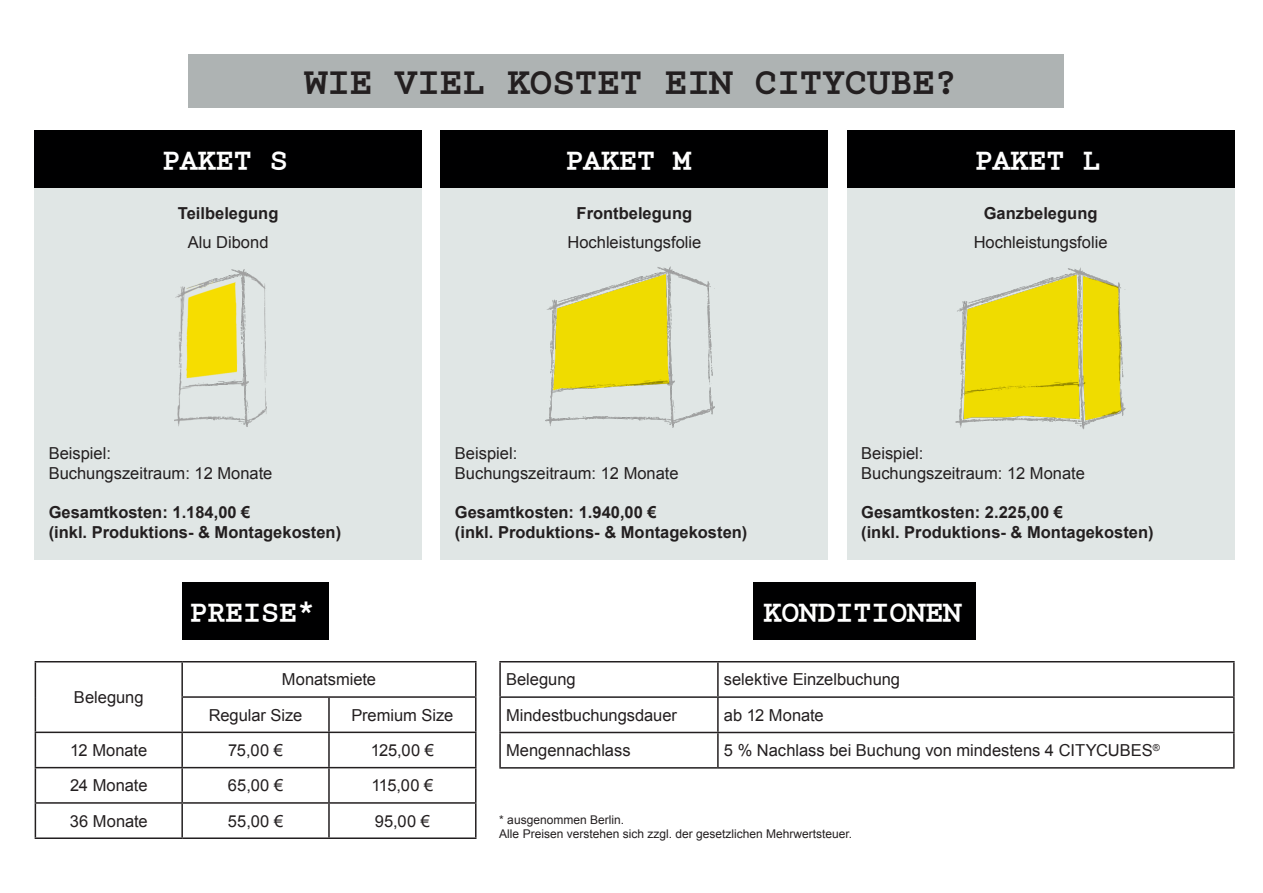
<style>
.page{position:relative;width:1263px;height:893px;background:#fff}
.page>*{position:absolute;margin:0;border:0;box-sizing:border-box;transform-origin:0 0}
.t1{font:800 37.5px "Electrica";color:#231f20}
.t2{font:800 30px "Electrica";color:#fff}
.t3{font:16.5px "Arial";color:#231f20}
.t4{font:700 16.5px/19.8px "Arial";color:#231f20}
.t5{font:12px/14.4px "Arial";color:#231f20}
</style>
<div class="page">
<div style="left:188px;top:54px;width:875px;height:53px;background:#aeb3b3"></div>
<div style="left:35px;top:130px;width:387px;height:430px;background:#e0e6e5"></div>
<div style="left:441px;top:130px;width:387px;height:430px;background:#e0e6e5"></div>
<div style="left:847px;top:130px;width:387px;height:430px;background:#e0e6e5"></div>
<div style="left:35px;top:130px;width:387px;height:58px;background:#000001"></div>
<div style="left:441px;top:130px;width:387px;height:58px;background:#000001"></div>
<div style="left:847px;top:130px;width:387px;height:58px;background:#000001"></div>
<hr style="left:499px;top:661px;width:219px;height:1px;background:#231f20">
<hr style="left:499px;top:662px;width:2px;height:34px;background:#231f20">
<hr style="left:499px;top:696px;width:219px;height:2px;background:#231f20">
<hr style="left:499px;top:698px;width:2px;height:34px;background:#231f20">
<hr style="left:499px;top:732px;width:219px;height:1px;background:#231f20">
<hr style="left:499px;top:733px;width:2px;height:34px;background:#231f20">
<hr style="left:499px;top:767px;width:219px;height:2px;background:#231f20">
<hr style="left:718px;top:661px;width:516px;height:1px;background:#231f20">
<hr style="left:717px;top:662px;width:2px;height:34px;background:#231f20">
<hr style="left:1233px;top:662px;width:1px;height:34px;background:#231f20">
<hr style="left:718px;top:696px;width:516px;height:2px;background:#231f20">
<hr style="left:717px;top:698px;width:2px;height:34px;background:#231f20">
<hr style="left:1233px;top:698px;width:1px;height:34px;background:#231f20">
<hr style="left:718px;top:732px;width:516px;height:1px;background:#231f20">
<hr style="left:717px;top:733px;width:2px;height:34px;background:#231f20">
<hr style="left:1233px;top:733px;width:1px;height:34px;background:#231f20">
<hr style="left:718px;top:767px;width:516px;height:2px;background:#231f20">
<hr style="left:35px;top:661px;width:147px;height:1px;background:#231f20">
<hr style="left:35px;top:662px;width:1px;height:35px;background:#231f20">
<hr style="left:35px;top:697px;width:1px;height:35px;background:#231f20">
<hr style="left:182px;top:661px;width:147px;height:1px;background:#231f20">
<hr style="left:181px;top:662px;width:2px;height:34px;background:#231f20">
<hr style="left:329px;top:661px;width:147px;height:1px;background:#231f20">
<hr style="left:475px;top:662px;width:1px;height:34px;background:#231f20">
<hr style="left:181px;top:696px;width:148px;height:2px;background:#231f20">
<hr style="left:181px;top:698px;width:2px;height:34px;background:#231f20">
<hr style="left:329px;top:696px;width:147px;height:2px;background:#231f20">
<hr style="left:328px;top:698px;width:2px;height:34px;background:#231f20">
<hr style="left:475px;top:698px;width:1px;height:34px;background:#231f20">
<hr style="left:35px;top:768px;width:1px;height:34px;background:#231f20">
<hr style="left:35px;top:732px;width:147px;height:1px;background:#231f20">
<hr style="left:35px;top:733px;width:1px;height:34px;background:#231f20">
<hr style="left:35px;top:767px;width:147px;height:1px;background:#231f20">
<hr style="left:182px;top:732px;width:147px;height:1px;background:#231f20">
<hr style="left:181px;top:733px;width:2px;height:34px;background:#231f20">
<hr style="left:182px;top:767px;width:147px;height:1px;background:#231f20">
<hr style="left:181px;top:768px;width:2px;height:34px;background:#231f20">
<hr style="left:35px;top:802px;width:147px;height:2px;background:#231f20">
<hr style="left:35px;top:804px;width:1px;height:33px;background:#231f20">
<hr style="left:35px;top:837px;width:147px;height:2px;background:#231f20">
<hr style="left:182px;top:802px;width:147px;height:2px;background:#231f20">
<hr style="left:181px;top:804px;width:2px;height:33px;background:#231f20">
<hr style="left:182px;top:837px;width:147px;height:2px;background:#231f20">
<hr style="left:328px;top:804px;width:2px;height:33px;background:#231f20">
<hr style="left:475px;top:804px;width:1px;height:33px;background:#231f20">
<hr style="left:329px;top:837px;width:147px;height:2px;background:#231f20">
<hr style="left:329px;top:732px;width:147px;height:1px;background:#231f20">
<hr style="left:328px;top:733px;width:2px;height:34px;background:#231f20">
<hr style="left:475px;top:733px;width:1px;height:34px;background:#231f20">
<hr style="left:329px;top:767px;width:147px;height:1px;background:#231f20">
<hr style="left:328px;top:768px;width:2px;height:34px;background:#231f20">
<hr style="left:475px;top:768px;width:1px;height:34px;background:#231f20">
<hr style="left:329px;top:802px;width:147px;height:2px;background:#231f20">
<div style="left:753px;top:582px;width:223px;height:58px;background:#000001"></div>
<div style="left:182px;top:582px;width:147px;height:58px;background:#000001"></div>
<img style="left:174px;top:269px;width:93px;height:158px">
<img style="left:545px;top:266px;width:170px;height:162px">
<img style="left:955px;top:267px;width:171px;height:162px">
<p class="t1" style="left:305px;top:62px;width:654px">WIE VIEL KOSTET EIN CITYCUBE?</p>
<p class="t2" style="left:162px;top:144px;width:127px">PAKET S</p>
<p class="t2" style="left:565px;top:144px;width:127px">PAKET M</p>
<p class="t2" style="left:974px;top:144px;width:127px">PAKET L</p>
<p class="t4" style="left:178px;top:204px;width:102px">Teilbelegung</p>
<p class="t3" style="left:188px;top:232px;width:82px">Alu Dibond</p>
<p class="t4" style="left:984px;top:204px;width:115px">Ganzbelegung</p>
<p class="t3" style="left:974px;top:232px;width:135px">Hochleistungsfolie</p>
<p class="t4" style="left:577px;top:204px;width:117px">Frontbelegung</p>
<p class="t3" style="left:567px;top:232px;width:135px">Hochleistungsfolie</p>
<p class="t3" style="left:49px;top:442px;width:64px">Beispiel:</p>
<p class="t3" style="left:49px;top:462px;width:225px">Buchungszeitraum: 12 Monate</p>
<p class="t4" style="left:49px;top:503px;width:294px">Gesamtkosten: 1.184,00 €<br>(inkl. Produktions- &amp; Montagekosten)</p>
<p class="t3" style="left:455px;top:442px;width:64px">Beispiel:</p>
<p class="t3" style="left:455px;top:462px;width:225px">Buchungszeitraum: 12 Monate</p>
<p class="t4" style="left:455px;top:503px;width:294px">Gesamtkosten: 1.940,00 €<br>(inkl. Produktions- &amp; Montagekosten)</p>
<p class="t3" style="left:861px;top:442px;width:64px">Beispiel:</p>
<p class="t3" style="left:861px;top:462px;width:225px">Buchungszeitraum: 12 Monate</p>
<p class="t4" style="left:861px;top:503px;width:294px">Gesamtkosten: 2.225,00 €<br>(inkl. Produktions- &amp; Montagekosten)</p>
<p class="t2" style="left:189px;top:596px;width:127px">PREISE*</p>
<p class="t2" style="left:764px;top:596px;width:199px">KONDITIONEN</p>
<p class="t3" style="left:74px;top:686px;width:71px">Belegung</p>
<p class="t3" style="left:282px;top:669px;width:96px">Monatsmiete</p>
<p class="t3" style="left:209px;top:704px;width:95px">Regular Size</p>
<p class="t3" style="left:351px;top:704px;width:104px">Premium Size</p>
<p class="t3" style="left:70px;top:739px;width:78px">12 Monate</p>
<p class="t3" style="left:228px;top:739px;width:56px">75,00 €</p>
<p class="t3" style="left:371px;top:739px;width:65px">125,00 €</p>
<p class="t3" style="left:70px;top:775px;width:79px">24 Monate</p>
<p class="t3" style="left:228px;top:775px;width:57px">65,00 €</p>
<p class="t3" style="left:371px;top:775px;width:64px">115,00 €</p>
<p class="t3" style="left:70px;top:810px;width:79px">36 Monate</p>
<p class="t3" style="left:228px;top:810px;width:57px">55,00 €</p>
<p class="t3" style="left:375px;top:810px;width:57px">95,00 €</p>
<p class="t3" style="left:506px;top:669px;width:71px">Belegung</p>
<p class="t3" style="left:724px;top:669px;width:178px">selektive Einzelbuchung</p>
<p class="t3" style="left:506px;top:704px;width:172px">Mindestbuchungsdauer</p>
<p class="t3" style="left:724px;top:704px;width:101px">ab 12 Monate</p>
<p class="t3" style="left:506px;top:740px;width:126px">Mengennachlass</p>
<p class="t3" style="left:724px;top:740px;width:438px">5 % Nachlass bei Buchung von mindestens 4 CITYCUBES<sup>®</sup></p>
<p class="t5" style="left:499px;top:812px;width:354px">* ausgenommen Berlin.<br>Alle Preisen verstehen sich zzgl. der gesetzlichen Mehrwertsteuer.</p>
</div>
